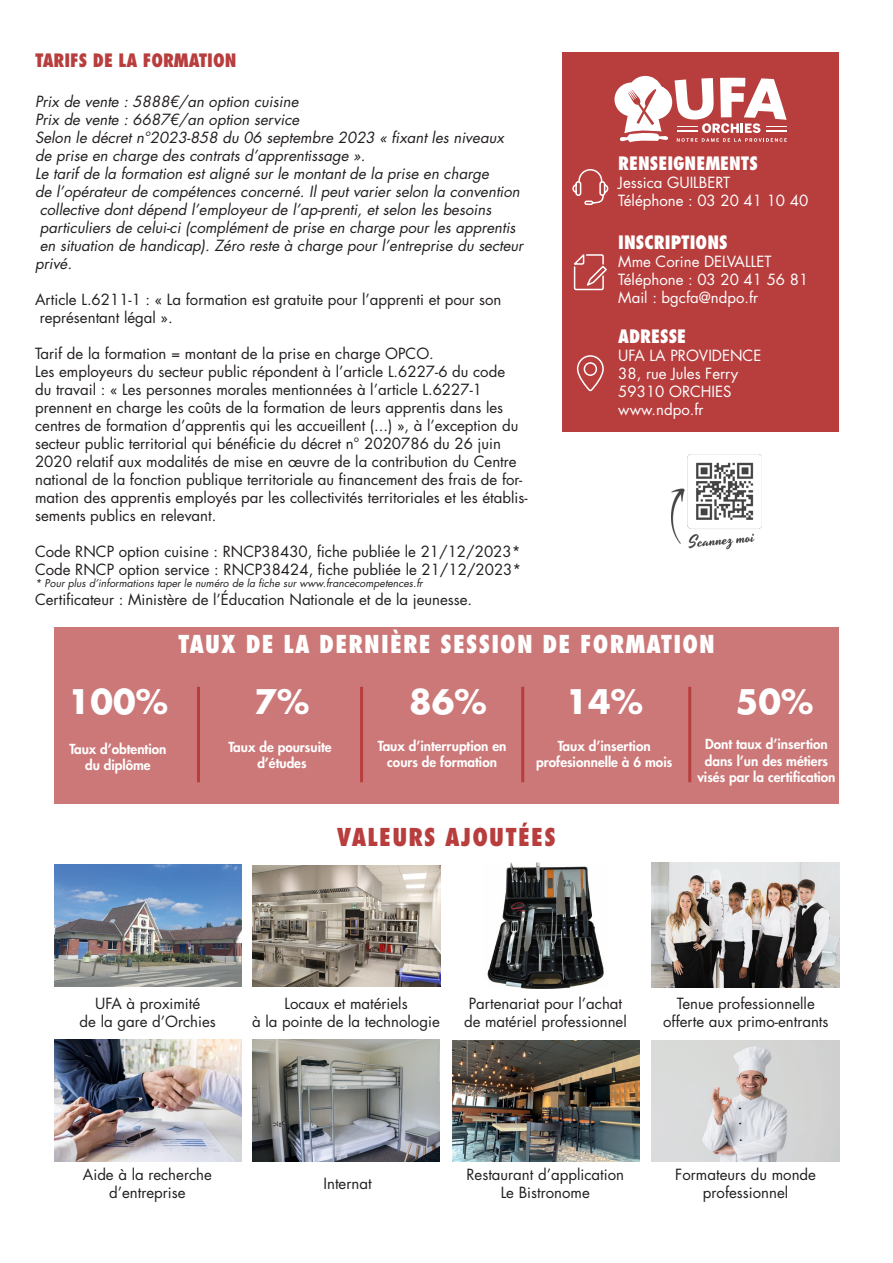
<style>
.page{position:relative;width:893px;height:1263px;background:#fff}
.page>*{position:absolute;margin:0;border:0;box-sizing:border-box;transform-origin:0 0}
.t1{font:700 33px "Futura Std";color:#fff}
.t2{font:800 condensed 24px "Futura Std";letter-spacing:.05em;color:#fff}
.t3{font:800 condensed 24px "Futura Std";letter-spacing:.05em;color:#b83e3e}
.t4{font:800 condensed 18px "Futura Std";color:#fff}
.t5{font:800 condensed 18px "Futura Std";color:#b83e3e}
.t6{font:15px/18px "Futura Std";color:#231f20}
.t7{font:italic 15px/18px "Futura Std";color:#231f20}
.t8{font:15px "Futura Std";color:#fff}
.t9{font:800 13.5px/16.2px "Futura Std";color:#fff;text-align:center}
.t10{font:italic 10.5px "Futura Std";color:#231f20}
</style>
<div class="page">
<div style="left:563px;top:52px;width:276px;height:380px;background:#b83e3e"></div>
<div style="left:54px;top:627px;width:785px;height:177px;background:#cd7878"></div>
<svg style="left:572px;top:169px;width:37px;height:36px"></svg>
<svg style="left:573px;top:254px;width:34px;height:37px"></svg>
<svg style="left:576px;top:355px;width:28px;height:37px"></svg>
<img style="left:253px;top:865px;width:187px;height:121px">
<img style="left:652px;top:862px;width:187px;height:125px">
<img style="left:487px;top:862px;width:117px;height:126px">
<img style="left:652px;top:1040px;width:188px;height:121px">
<img style="left:452px;top:1040px;width:187px;height:121px">
<img style="left:252px;top:1039px;width:188px;height:122px">
<img style="left:54px;top:864px;width:187px;height:122px">
<img style="left:54px;top:1039px;width:187px;height:122px">
<svg style="left:614px;top:76px;width:173px;height:67px"></svg>
<img style="left:672px;top:455px;width:90px;height:95px">
<hr style="left:197px;top:687px;width:3px;height:95px;background:#b83e3e">
<hr style="left:360px;top:687px;width:3px;height:95px;background:#b83e3e">
<hr style="left:688px;top:687px;width:3px;height:95px;background:#b83e3e">
<hr style="left:521px;top:687px;width:3px;height:95px;background:#b83e3e">
<p class="t5" style="left:35px;top:49px;width:203px">TARIFS DE LA FORMATION</p>
<p class="t7" style="left:35px;top:92px;width:265px">Prix de vente : 5888€/an option cuisine</p>
<p class="t7" style="left:35px;top:110px;width:266px">Prix de vente : 6687€/an option service</p>
<p class="t7" style="left:35px;top:128px;width:470px">Selon le décret n°2023-858 du 06 septembre 2023 « fixant les niveaux</p>
<p class="t7" style="left:35px;top:146px;width:332px">de prise en charge des contrats d’apprentissage ».</p>
<p class="t7" style="left:35px;top:164px;width:455px">Le tarif de la formation est aligné sur le montant de la prise en charge</p>
<p class="t7" style="left:35px;top:182px;width:486px">de l’opérateur de compétences concerné. Il peut varier selon la convention</p>
<p class="t7" style="left:40px;top:200px;width:453px">collective dont dépend l’employeur de l’ap-prenti, et selon les besoins</p>
<p class="t7" style="left:40px;top:218px;width:477px">particuliers de celui-ci (complément de prise en charge pour les apprentis</p>
<p class="t7" style="left:35px;top:236px;width:490px;text-indent:5px">en situation de handicap). Zéro reste à charge pour l’entreprise du secteur privé.</p>
<p class="t6" style="left:35px;top:290px;width:468px">Article L.6211-1 : « La formation est gratuite pour l’apprenti et pour son</p>
<p class="t6" style="left:40px;top:308px;width:135px">représentant légal ».</p>
<p class="t6" style="left:35px;top:344px;width:400px">Tarif de la formation = montant de la prise en charge OPCO.</p>
<p class="t6" style="left:35px;top:362px;width:472px">Les employeurs du secteur public répondent à l’article L.6227-6 du code</p>
<p class="t6" style="left:35px;top:380px;width:494px">du travail : « Les personnes morales mentionnées à l’article L.6227-1 prennent en charge les coûts de la formation de leurs apprentis dans les centres de formation d’apprentis qui les accueillent (...) », à l’exception du secteur public territorial qui bénéficie du décret n° 2020786 du 26 juin 2020 relatif aux modalités de mise en œuvre de la contribution du Centre national de la fonction publique territoriale au financement des frais de for&shy;mation des apprentis employés par les collectivités territoriales et les établis&shy;sements publics en relevant.</p>
<p class="t6" style="left:35px;top:542px;width:487px">Code RNCP option cuisine : RNCP38430, fiche publiée le 21/12/2023*</p>
<p class="t6" style="left:35px;top:560px;width:488px">Code RNCP option service : RNCP38424, fiche publiée le 21/12/2023*</p>
<p class="t10" style="left:35px;top:577px;width:389px">* Pour plus d’informations taper le numéro de la fiche sur www.francecompetences.fr</p>
<p class="t6" style="left:35px;top:591px;width:439px">Certificateur : Ministère de l’Éducation Nationale et de la jeunesse.</p>
<p class="t4" style="left:618px;top:152px;width:141px">RENSEIGNEMENTS</p>
<p class="t8" style="left:618px;top:173px;width:114px">Jessica GUILBERT</p>
<p class="t8" style="left:618px;top:191px;width:191px">Téléphone : 03 20 41 10 40</p>
<p class="t4" style="left:618px;top:231px;width:111px">INSCRIPTIONS</p>
<p class="t8" style="left:618px;top:252px;width:155px">Mme Corine DELVALLET</p>
<p class="t8" style="left:618px;top:270px;width:191px">Téléphone : 03 20 41 56 81</p>
<p class="t8" style="left:618px;top:288px;width:141px">Mail : bgcfa@ndpo.fr</p>
<p class="t4" style="left:618px;top:325px;width:69px">ADRESSE</p>
<p class="t8" style="left:618px;top:346px;width:145px">UFA LA PROVIDENCE</p>
<p class="t8" style="left:618px;top:364px;width:122px">38, rue Jules Ferry</p>
<p class="t8" style="left:618px;top:382px;width:115px">59310 ORCHIES</p>
<p class="t8" style="left:618px;top:400px;width:87px">www.ndpo.fr</p>
<p class="t2" style="left:178px;top:629px;width:538px">TAUX DE LA DERNIÈRE SESSION DE FORMATION</p>
<p class="t1" style="left:68px;top:680px;width:102px">100%</p>
<p class="t9" style="left:69px;top:741px;width:99px">Taux d’obtention</p>
<p class="t9" style="left:85px;top:757px;width:67px">du diplôme</p>
<p class="t1" style="left:255px;top:680px;width:56px">7%</p>
<p class="t9" style="left:228px;top:739px;width:105px">Taux de poursuite</p>
<p class="t9" style="left:257px;top:755px;width:51px">d’études</p>
<p class="t1" style="left:409px;top:680px;width:79px">86%</p>
<p class="t9" style="left:378px;top:738px;width:130px">Taux d’interruption en</p>
<p class="t9" style="left:387px;top:754px;width:111px">cours de formation</p>
<p class="t1" style="left:566px;top:680px;width:79px">14%</p>
<p class="t9" style="left:558px;top:738px;width:94px">Taux d’insertion</p>
<p class="t9" style="left:536px;top:754px;width:138px">profesionnelle à 6 mois</p>
<p class="t1" style="left:736px;top:680px;width:79px">50%</p>
<p class="t9" style="left:697px;top:736px;width:140px">Dont taux d’insertion dans l’un des métiers visés par la certification</p>
<p class="t3" style="left:337px;top:822px;width:220px">VALEURS AJOUTÉES</p>
<p class="t6" style="left:95px;top:995px;width:106px">UFA à proximité</p>
<p class="t6" style="left:80px;top:1013px;width:138px">de la gare d’Orchies</p>
<p class="t6" style="left:284px;top:995px;width:125px">Locaux et matériels</p>
<p class="t6" style="left:252px;top:1013px;width:189px">à la pointe de la technologie</p>
<p class="t6" style="left:469px;top:995px;width:155px">Partenariat pour l’achat</p>
<p class="t6" style="left:464px;top:1013px;width:164px">de matériel professionnel</p>
<p class="t6" style="left:677px;top:995px;width:139px">Tenue professionnelle</p>
<p class="t6" style="left:663px;top:1013px;width:167px">offerte aux primo-entrants</p>
<p class="t6" style="left:83px;top:1166px;width:130px">Aide à la recherche</p>
<p class="t6" style="left:109px;top:1184px;width:78px">d’entreprise</p>
<p class="t6" style="left:323px;top:1174px;width:50px">Internat</p>
<p class="t6" style="left:466px;top:1166px;width:159px">Restaurant d’application</p>
<p class="t6" style="left:501px;top:1184px;width:91px">Le Bistronome</p>
<p class="t6" style="left:675px;top:1165px;width:142px">Formateurs du monde</p>
<p class="t6" style="left:703px;top:1183px;width:87px">professionnel</p>
</div>
